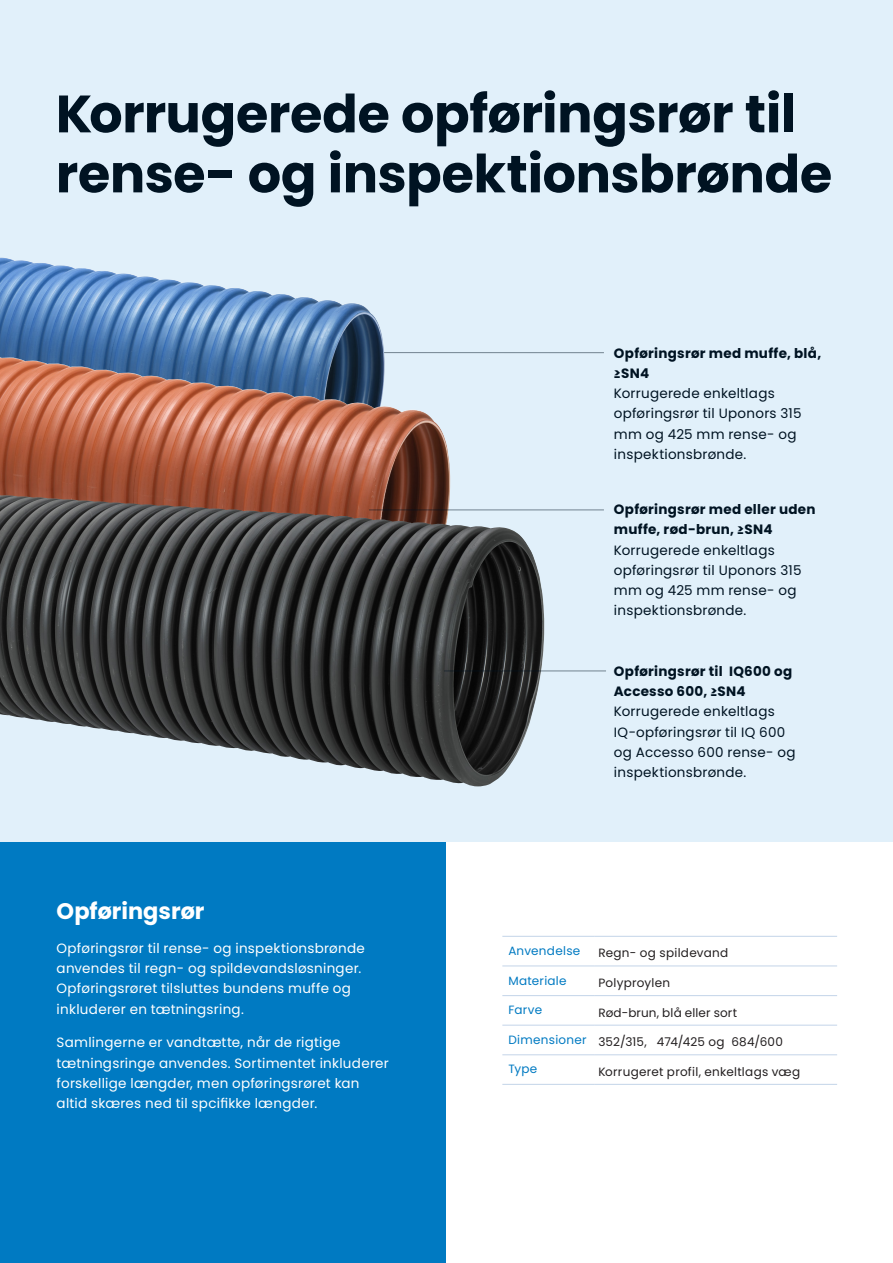
<style>
.page{position:relative;width:893px;height:1263px;background:#fff}
.page>*{position:absolute;margin:0;border:0;box-sizing:border-box;transform-origin:0 0}
.Large_Header_-_45pt{font:700 52.5px/60px "Poppins";letter-spacing:-.005em;color:#001322}
.Subhead_-_15pt{font:700 22.5px "Poppins";color:#fff}
.Body_Copy_-_9pt{font:13.5px/20.2px "Poppins";letter-spacing:.02em;color:#001322}
.Body_Copy_-_9pt-2{font:13.5px/20.2px "Poppins";letter-spacing:.02em;color:#fff}
.Body_text_2{font:12px "Poppins";letter-spacing:.02em;color:#231f20}
.Body_text_2-2{font:12px "Poppins";letter-spacing:.025em;color:#007ac2}
.s1{font-weight:700}
</style>
<div class="page">
<div style="left:0;top:0;width:893px;height:842px;background:#e1f0fa"></div>
<div style="left:0;top:842px;width:446px;height:421px;background:#007ac2"></div>
<hr style="left:315px;top:352px;width:289px;height:1px;background:#001322">
<hr style="left:502px;top:936px;width:92px;height:1px;background:#cad9eb">
<hr style="left:594px;top:936px;width:243px;height:1px;background:#cad9eb">
<hr style="left:502px;top:965px;width:92px;height:1px;background:#cad9eb">
<hr style="left:594px;top:965px;width:243px;height:1px;background:#cad9eb">
<hr style="left:502px;top:995px;width:92px;height:1px;background:#cad9eb">
<hr style="left:594px;top:995px;width:243px;height:1px;background:#cad9eb">
<hr style="left:502px;top:1024px;width:92px;height:2px;background:#cad9eb">
<hr style="left:594px;top:1024px;width:243px;height:2px;background:#cad9eb">
<hr style="left:502px;top:1054px;width:92px;height:1px;background:#cad9eb">
<hr style="left:594px;top:1054px;width:243px;height:1px;background:#cad9eb">
<hr style="left:502px;top:1084px;width:92px;height:1px;background:#cad9eb">
<hr style="left:594px;top:1084px;width:243px;height:1px;background:#cad9eb">
<img style="left:0;top:257px;width:385px;height:100px">
<img style="left:0;top:357px;width:451px;height:138px">
<img style="left:0;top:495px;width:544px;height:291px">
<hr style="left:444px;top:670px;width:162px;height:1px;background:#001322">
<hr style="left:369px;top:509px;width:235px;height:1px;background:#001322">
<p class="Large_Header_-_45pt" style="left:56px;top:84px;width:778px">Korrugerede opføringsrør til rense- og inspektionsbrønde</p>
<p class="Body_Copy_-_9pt" style="left:614px;top:343px;width:209px"><span class="s1">Opføringsrør med muffe, blå, ≥SN4<br></span>Korrugerede enkeltlags opføringsrør til Uponors 315 mm og 425 mm rense- og inspektionsbrønde.</p>
<p class="Body_Copy_-_9pt" style="left:614px;top:499px;width:203px"><span class="s1">Opføringsrør med eller uden muffe, rød-brun, ≥SN4<br></span>Korrugerede enkeltlags opføringsrør til Uponors 315 mm og 425 mm rense- og inspektionsbrønde.</p>
<p class="Subhead_-_15pt" style="left:57px;top:898px;width:149px">Opføringsrør</p>
<p class="Body_Copy_-_9pt-2" style="left:57px;top:938px;width:310px">Opføringsrør til rense- og inspektionsbrønde anvendes til regn- og spildevandsløsninger.<br>Opføringsrøret tilsluttes bundens muffe og inkluderer en tætningsring.</p>
<p class="Body_Copy_-_9pt-2" style="left:57px;top:1032px;width:334px">Samlingerne er vandtætte, når de rigtige tætningsringe anvendes. Sortimentet inkluderer forskellige længder, men opføringsrøret kan altid skæres ned til spcifikke længder.</p>
<p class="Body_Copy_-_9pt" style="left:614px;top:661px;width:183px"><span class="s1">Opføringsrør til IQ600 og<br>Accesso 600, ≥SN4<br></span>Korrugerede enkeltlags<br>IQ-opføringsrør til IQ 600 og Accesso 600 rense- og inspektionsbrønde.</p>
<p class="Body_text_2-2" style="left:508px;top:944px;width:73px">Anvendelse</p>
<p class="Body_text_2" style="left:598px;top:946px;width:131px">Regn- og spildevand</p>
<p class="Body_text_2-2" style="left:508px;top:973px;width:60px">Materiale</p>
<p class="Body_text_2" style="left:598px;top:976px;width:73px">Polyproylen</p>
<p class="Body_text_2-2" style="left:508px;top:1003px;width:35px">Farve</p>
<p class="Body_text_2" style="left:598px;top:1005px;width:140px">Rød-brun, blå eller sort</p>
<p class="Body_text_2-2" style="left:508px;top:1032px;width:80px">Dimensioner</p>
<p class="Body_text_2" style="left:598px;top:1035px;width:186px">352/315, 474/425 og 684/600</p>
<p class="Body_text_2-2" style="left:508px;top:1062px;width:30px">Type</p>
<p class="Body_text_2" style="left:598px;top:1065px;width:203px">Korrugeret profil, enkeltlags væg</p>
</div>
